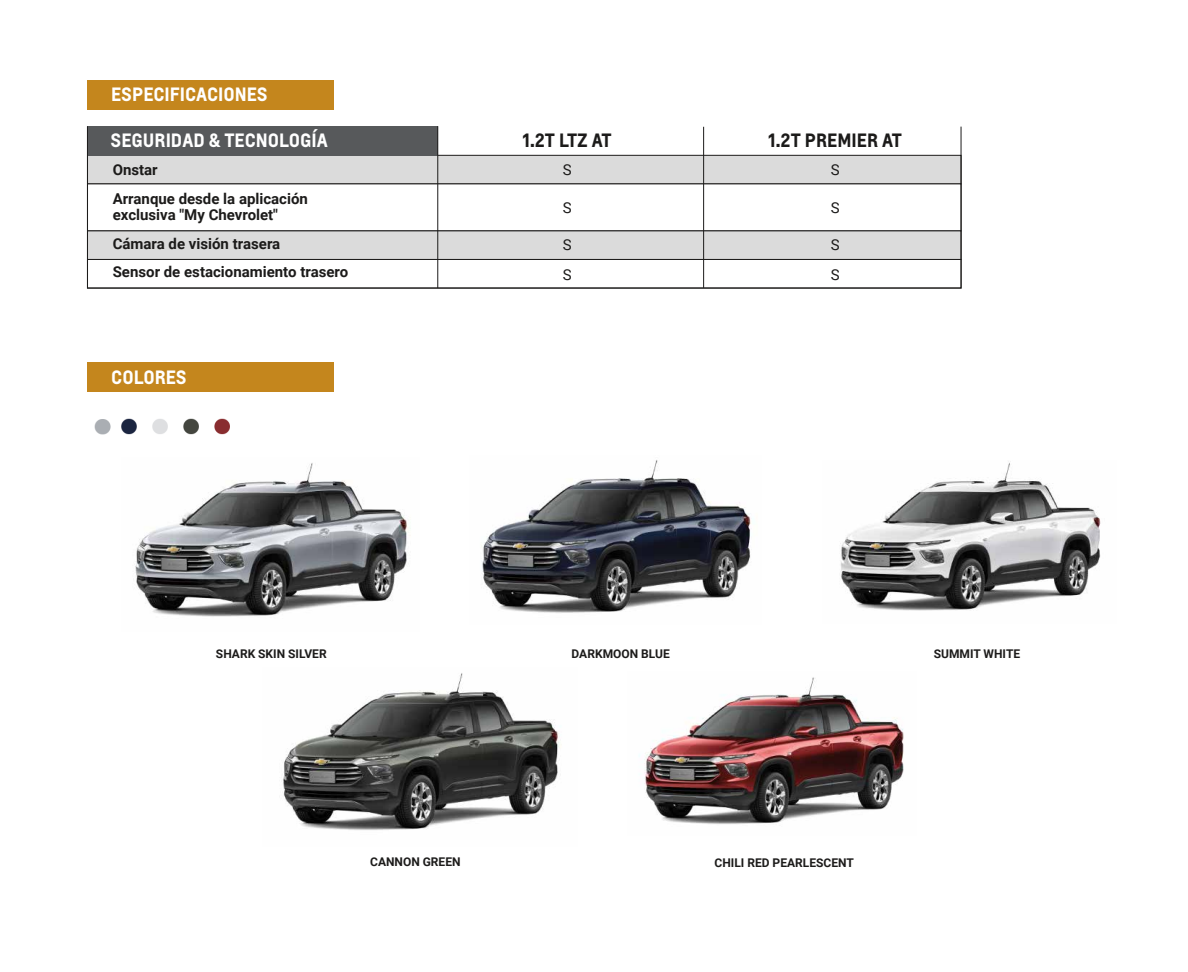
<style>
.page{position:relative;width:1188px;height:972px;background:#fff}
.page>*{position:absolute;margin:0;border:0;box-sizing:border-box;transform-origin:0 0}
.t1{font:700 18px "Louis";color:#fff}
.t2{font:700 18px "Louis";color:#1c1b1a}
.t3{font:700 15px/28.5px "Roboto";color:#1c1b1a}
.t4{font:15px/30.6px "Roboto";color:#1c1b1a}
.t5{font:700 12px "Roboto";color:#1c1b1a}
</style>
<div class="page">
<div style="left:87px;top:155px;width:874px;height:29px;background:#dbdbdb;border:1px solid #1c1b1a"></div>
<div style="left:87px;top:184px;width:874px;height:47px;background:#fff;border:1px solid #1c1b1a"></div>
<div style="left:87px;top:231px;width:874px;height:29px;background:#dbdbdb"></div>
<div style="left:87px;top:259px;width:874px;height:29px;background:#fff;border:1px solid #1c1b1a"></div>
<div style="left:88px;top:126px;width:350px;height:29px;background:#57595b"></div>
<hr style="left:437px;top:126px;width:1px;height:162px;background:#1c1b1a">
<hr style="left:703px;top:127px;width:1px;height:161px;background:#1c1b1a">
<div style="left:87px;top:80px;width:247px;height:29px;background:#c4861d"></div>
<div style="left:87px;top:363px;width:247px;height:29px;background:#c4861d"></div>
<img style="left:135px;top:463px;width:274px;height:154px">
<img style="left:481px;top:460px;width:270px;height:153px">
<img style="left:840px;top:461px;width:261px;height:150px">
<img style="left:283px;top:673px;width:277px;height:157px">
<img style="left:639px;top:677px;width:265px;height:147px">
<img style="left:121px;top:418px;width:109px;height:17px">
<img style="left:94px;top:419px;width:17px;height:16px">
<p class="t1" style="left:111px;top:82px;width:158px">ESPECIFICACIONES</p>
<p class="t1" style="left:111px;top:129px;width:219px">SEGURIDAD &amp; TECNOLOGÍA</p>
<p class="t2" style="left:523px;top:129px;width:90px">1.2T LTZ AT</p>
<p class="t2" style="left:769px;top:129px;width:135px">1.2T PREMIER AT</p>
<p class="t3" style="left:113px;top:155px;width:197px">Onstar<br>Arranque desde la aplicación</p>
<p class="t3" style="left:113px;top:200px;width:237px">exclusiva "My Chevrolet"<br>Cámara de visión trasera<br>Sensor de estacionamiento trasero</p>
<p class="t4" style="left:563px;top:154px;width:10px">S</p>
<p class="t4" style="left:563px;top:192px;width:10px">S</p>
<p class="t4" style="left:563px;top:228px;width:10px">S<br>S</p>
<p class="t4" style="left:831px;top:154px;width:10px">S</p>
<p class="t4" style="left:831px;top:192px;width:10px">S</p>
<p class="t4" style="left:831px;top:228px;width:10px">S<br>S</p>
<p class="t1" style="left:111px;top:365px;width:77px">COLORES</p>
<p class="t5" style="left:216px;top:645px;width:112px">SHARK SKIN SILVER</p>
<p class="t5" style="left:572px;top:645px;width:100px">DARKMOON BLUE</p>
<p class="t5" style="left:934px;top:645px;width:88px">SUMMIT WHITE</p>
<p class="t5" style="left:370px;top:853px;width:92px">CANNON GREEN</p>
<p class="t5" style="left:715px;top:854px;width:141px">CHILI RED PEARLESCENT</p>
</div>
